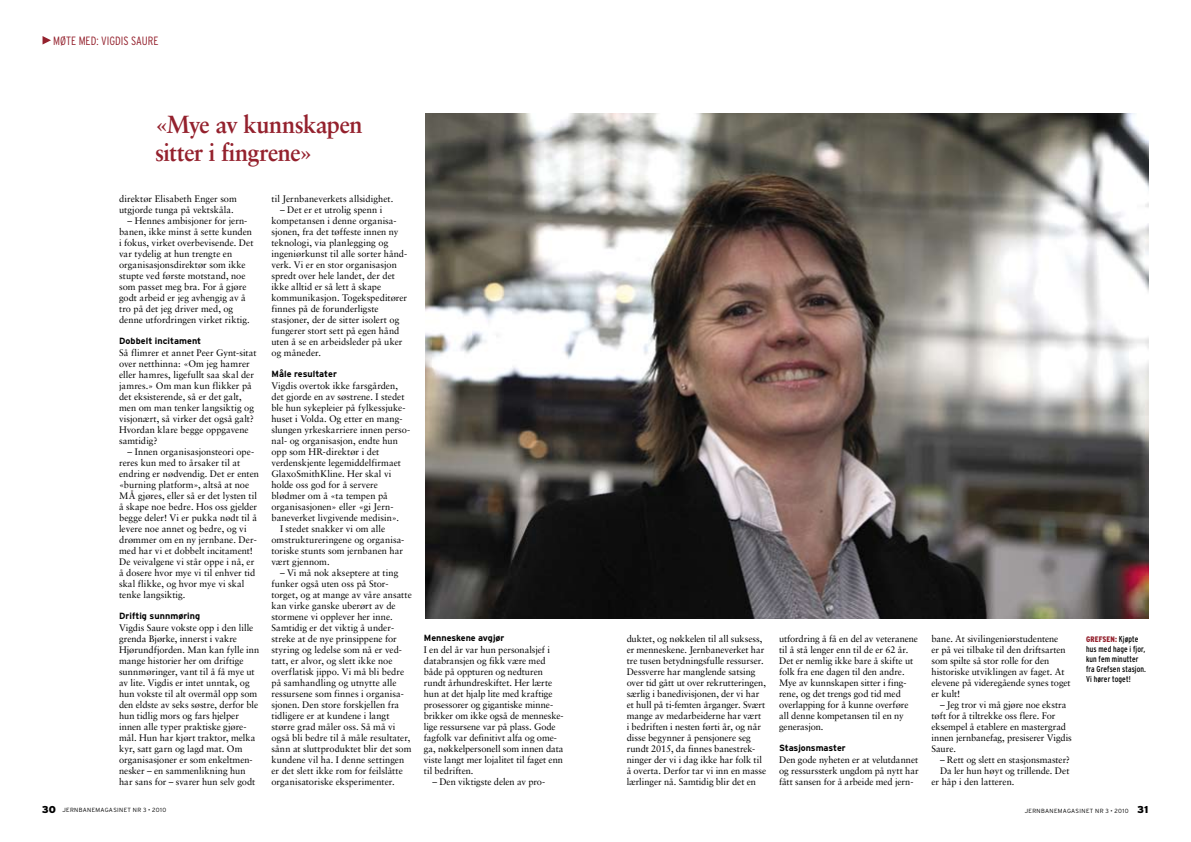
<style>
.page{position:relative;width:1191px;height:842px;background:#fff}
.page>*{position:absolute;margin:0;border:0;box-sizing:border-box;transform-origin:0 0}
.t1{font:700 24.8px/28.3px "Sabon";letter-spacing:-.025em;color:#94212d;scale:.95 1}
.t2{font:300 condensed 12px "Interstate";color:#94212d}
.t3{font:9.5px/11px "Sabon";color:#000}
.t4{font:700 9px "Interstate";color:#000}
.t5{font:condensed 8.5px/10px "Interstate";letter-spacing:.015em;color:#000;scale:.95 1}
.t6{font:900 condensed 8px "Interstate";letter-spacing:.015em;color:#94212d;scale:.95 1}
.t7{font:300 6px "Interstate";letter-spacing:.055em;color:#000}
.s1{font-weight:400;font-size:8.5px;color:#000}
.s2{font-weight:900;font-size:10px}
</style>
<div class="page">
<svg style="left:43px;top:36px;width:8px;height:9px"></svg>
<img style="left:425px;top:113px;width:723px;height:505px">
<p class="t2" style="left:53px;top:34px;width:107px">MØTE MED: VIGDIS SAURE</p>
<h1 class="t1" style="left:155px;top:109px;width:220px">«Mye av kunnskapen sitter i fingrene»</h1>
<p class="t3" style="left:119px;top:193px;width:119px">direktør Elisabeth Enger som utgjorde tunga på vektskåla.</p>
<p class="t3" style="left:119px;top:215px;width:136px;text-indent:9px">– Hennes ambisjoner for jern&shy;banen, ikke minst å sette kunden i fokus, virket overbevisende. Det var tydelig at hun trengte en organisasjonsdirektør som ikke stupte ved første motstand, noe som passet meg bra. For å gjøre godt arbeid er jeg avhengig av å tro på det jeg driver med, og denne utfordringen virket riktig.</p>
<p class="t4" style="left:119px;top:336px;width:84px">Dobbelt incitament</p>
<p class="t3" style="left:119px;top:347px;width:139px">Så flimrer et annet Peer Gynt-sitat over netthinna: «Om jeg hamrer eller hamres, ligefullt saa skal der jamres.» Om man kun flikker på det eksisterende, så er det galt, men om man tenker langsiktig og visjonært, så virker det også galt?<br>Hvordan klare begge oppgavene samtidig?</p>
<p class="t3" style="left:119px;top:446px;width:141px;text-indent:9px">– Innen organisasjonsteori ope&shy;reres kun med to årsaker til at endring er nødvendig. Det er enten «burning platform», altså at noe<br>MÅ gjøres, eller så er det lysten til å skape noe bedre. Hos oss gjelder begge deler! Vi er pukka nødt til å levere noe annet og bedre, og vi drømmer om en ny jernbane. Der&shy;med har vi et dobbelt incitament!<br>De veivalgene vi står oppe i nå, er å dosere hvor mye vi til enhver tid skal flikke, og hvor mye vi skal tenke langsiktig.</p>
<p class="t4" style="left:119px;top:611px;width:83px">Driftig sunnmøring</p>
<p class="t3" style="left:119px;top:622px;width:142px">Vigdis Saure vokste opp i den lille grenda Bjørke, innerst i vakre<br>Hjørundfjorden. Man kan fylle inn mange historier her om driftige sunnmøringer, vant til å få mye ut av lite. Vigdis er intet unntak, og hun vokste til alt overmål opp som den eldste av seks søstre, derfor ble hun tidlig mors og fars hjelper innen alle typer praktiske gjøre&shy;mål. Hun har kjørt traktor, melka kyr, satt garn og lagd mat. Om organisasjoner er som enkeltmen&shy;nesker – en sammenlikning hun har sans for – svarer hun selv godt</p>
<p class="t3" style="left:271px;top:193px;width:123px">til Jernbaneverkets allsidighet.</p>
<p class="t3" style="left:271px;top:204px;width:137px;text-indent:9px">– Det er et utrolig spenn i kompetansen i denne organisa&shy;sjonen, fra det tøffeste innen ny teknologi, via planlegging og ingeniørkunst til alle sorter hånd&shy;verk. Vi er en stor organisasjon spredt over hele landet, der det ikke alltid er så lett å skape kommunikasjon. Togekspeditører finnes på de forunderligste stasjoner, der de sitter isolert og fungerer stort sett på egen hånd uten å se en arbeidsleder på uker og måneder.</p>
<p class="t4" style="left:271px;top:369px;width:67px">Måle resultater</p>
<p class="t3" style="left:271px;top:380px;width:128px">Vigdis overtok ikke farsgården,</p>
<p class="t3" style="left:271px;top:391px;width:135px">det gjorde en av søstrene. I stedet</p>
<p class="t3" style="left:271px;top:402px;width:136px">ble hun sykepleier på fylkessjuke-</p>
<p class="t3" style="left:271px;top:413px;width:132px">huset i Volda. Og etter en mang-</p>
<p class="t3" style="left:271px;top:424px;width:140px">slungen yrkeskarriere innen perso-</p>
<p class="t3" style="left:271px;top:435px;width:128px">nal- og organisasjon, endte hun</p>
<p class="t3" style="left:271px;top:446px;width:109px">opp som HR-direktør i det</p>
<p class="t3" style="left:271px;top:457px;width:131px">verdenskjente legemiddelfirmaet</p>
<p class="t3" style="left:271px;top:468px;width:121px">GlaxoSmithKline. Her skal vi</p>
<p class="t3" style="left:271px;top:479px;width:108px">holde oss god for å servere</p>
<p class="t3" style="left:271px;top:490px;width:118px">blødmer om å «ta tempen på</p>
<p class="t3" style="left:271px;top:501px;width:123px">organisasjonen» eller «gi Jern-</p>
<p class="t3" style="left:271px;top:512px;width:129px">baneverket livgivende medisin».</p>
<p class="t3" style="left:280px;top:523px;width:107px">I stedet snakker vi om alle</p>
<p class="t3" style="left:271px;top:534px;width:134px">omstruktureringene og organisa-</p>
<p class="t3" style="left:271px;top:545px;width:133px">toriske stunts som jernbanen har</p>
<p class="t3" style="left:271px;top:556px;width:60px">vært gjennom.</p>
<p class="t3" style="left:271px;top:567px;width:142px;text-indent:9px">– Vi må nok akseptere at ting funker også uten oss på Stor&shy;torget, og at mange av våre ansatte kan virke ganske uberørt av de stormene vi opplever her inne.<br>Samtidig er det viktig å under&shy;streke at de nye prinsippene for styring og ledelse som nå er ved&shy;tatt, er alvor, og slett ikke noe overflatisk jippo. Vi må bli bedre på samhandling og utnytte alle ressursene som finnes i organisa&shy;sjonen. Den store forskjellen fra tidligere er at kundene i langt større grad måler oss. Så må vi også bli bedre til å måle resultater, sånn at sluttproduktet blir det som kundene vil ha. I denne settingen er det slett ikke rom for feilslåtte organisatoriske eksperimenter.</p>
<p class="t4" style="left:424px;top:633px;width:82px">Menneskene avgjør</p>
<p class="t3" style="left:424px;top:644px;width:141px">I en del år var hun personalsjef i databransjen og fikk være med både på oppturen og nedturen rundt århundreskiftet. Her lærte hun at det hjalp lite med kraftige prosessorer og gigantiske minne&shy;brikker om ikke også de menneske&shy;lige ressursene var på plass. Gode fagfolk var definitivt alfa og ome&shy;ga, nøkkelpersonell som innen data viste langt mer lojalitet til faget enn til bedriften.</p>
<p class="t3" style="left:432px;top:776px;width:113px">– Den viktigste delen av pro-</p>
<p class="t3" style="left:626px;top:633px;width:141px">duktet, og nøkkelen til all suksess, er menneskene. Jernbaneverket har tre tusen betydningsfulle ressurser.<br>Dessverre har manglende satsing over tid gått ut over rekrutteringen, særlig i banedivisjonen, der vi har et hull på ti-femten årganger. Svært mange av medarbeiderne har vært<br>i bedriften i nesten førti år, og når disse begynner å pensjonere seg rundt 2015, da finnes banestrek&shy;ninger der vi i dag ikke har folk til å overta. Derfor tar vi inn en masse lærlinger nå. Samtidig blir det en</p>
<p class="t3" style="left:779px;top:633px;width:140px">utfordring å få en del av veteranene til å stå lenger enn til de er 62 år.<br>Det er nemlig ikke bare å skifte ut folk fra ene dagen til den andre.<br>Mye av kunnskapen sitter i fing&shy;rene, og det trengs god tid med overlapping for å kunne overføre all denne kompetansen til en ny generasjon.</p>
<p class="t4" style="left:779px;top:743px;width:68px">Stasjonsmaster</p>
<p class="t3" style="left:779px;top:754px;width:141px;text-align:justify">Den gode nyheten er at velutdannet og ressurssterk ungdom på nytt har fått sansen for å arbeide med jern-</p>
<p class="t3" style="left:931px;top:633px;width:141px">bane. At sivilingeniørstudentene<br>er på vei tilbake til den driftsarten som spilte så stor rolle for den historiske utviklingen av faget. At elevene på videregående synes toget er kult!</p>
<p class="t3" style="left:931px;top:699px;width:142px;text-indent:8px">– Jeg tror vi må gjøre noe ekstra tøft for å tiltrekke oss flere. For eksempel å etablere en mastergrad innen jernbanefag, presiserer Vigdis<br>Saure.</p>
<p class="t3" style="left:940px;top:754px;width:131px">– Rett og slett en stasjonsmaster?</p>
<p class="t3" style="left:940px;top:765px;width:131px">Da ler hun høyt og trillende. Det</p>
<p class="t3" style="left:931px;top:776px;width:84px">er håp i den latteren.</p>
<p class="t6" style="left:1086px;top:635px;width:57px">GREFSEN: <span class="s1">Kjøpte</span></p>
<p class="t5" style="left:1086px;top:644px;width:65px">hus med hage i fjor, kun fem minutter fra Grefsen stasjon.<br>Vi hører toget!</p>
<p class="t7" style="left:42px;top:807px;width:126px"><span class="s2">30</span> JERNBANEMAGASINET NR 3 • 2010</p>
<p class="t7" style="left:1024px;top:807px;width:125px">JERNBANEMAGASINET NR 3 • 2010 <span class="s2">31</span></p>
</div>
